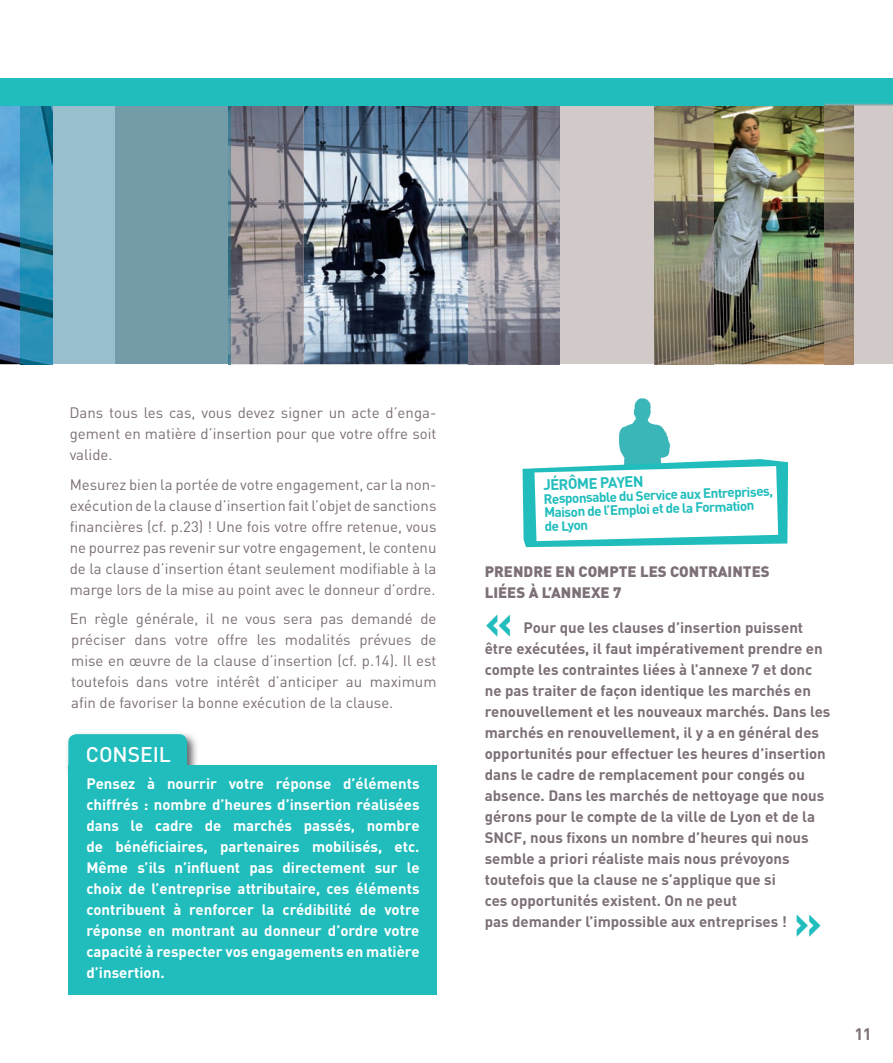
<style>
.page{position:relative;width:893px;height:1063px;background:#fff}
.page>*{position:absolute;margin:0;border:0;box-sizing:border-box;transform-origin:0 0}
.t1{font:700 45px "DIN";color:#21bdbd}
.t2{font:500 21px "DIN";color:#fff}
.t3{font:700 16.5px "DIN";color:#7c6f77}
.t4{font:15px/21px "DIN";color:#7c6f77;text-align:justify}
.t5{font:700 15px/21px "DIN";color:#7c6f77}
.t6{font:700 15px/21px "DIN";color:#fff;text-align:justify}
.t7{font:900 15px/21px "DIN";color:#7c6f77}
.t8{font:700 15px "DIN";color:#21bdbd}
.t9{font:700 13.5px/13.6px "DIN";color:#21bdbd}
</style>
<div class="page">
<img style="left:619px;top:398px;width:52px;height:61px">
<img style="left:0;top:105px;width:20px;height:259px">
<img style="left:714px;top:105px;width:111px;height:259px">
<img style="left:304px;top:105px;width:164px;height:259px">
<div style="left:560px;top:105px;width:94px;height:259px;background:#d2c9c9"></div>
<img style="left:654px;top:105px;width:60px;height:259px">
<img style="left:468px;top:105px;width:92px;height:259px">
<img style="left:230px;top:105px;width:74px;height:259px">
<div style="left:52px;top:105px;width:63px;height:259px;background:#99becd"></div>
<img style="left:20px;top:105px;width:32px;height:259px">
<div style="left:115px;top:105px;width:113px;height:259px;background:#749ca8"></div>
<img style="left:228px;top:105px;width:2px;height:259px">
<svg style="left:523px;top:459px;width:265px;height:88px"></svg>
<div style="left:0;top:78px;width:893px;height:27px;background:#21bdbd"></div>
<img style="left:67px;top:733px;width:130px;height:38px">
<div style="left:68px;top:734px;width:119px;height:40px;background:#21bdbd;border-radius:8px"></div>
<div style="left:68px;top:765px;width:368px;height:230px;background:#21bdbd"></div>
<div style="left:854px;top:105px;width:39px;height:259px;background:#d2c9c9"></div>
<img style="left:825px;top:105px;width:29px;height:259px">
<svg style="left:825px;top:104px;width:68px;height:1px"></svg>
<p class="t4" style="left:70px;top:402px;width:368px">Dans tous les cas, vous devez signer un acte d’enga&shy;gement en matière d’insertion pour que votre offre soit valide.</p>
<p class="t4" style="left:70px;top:474px;width:368px">Mesurez bien la portée de votre engagement, car la non&shy;exécution de la clause d’insertion fait l’objet de sanctions financières (cf. p.23) ! Une fois votre offre retenue, vous ne pourrez pas revenir sur votre engagement, le contenu de la clause d’insertion étant seulement modifiable à la marge lors de la mise au point avec le donneur d’ordre.</p>
<p class="t4" style="left:70px;top:608px;width:368px">En règle générale, il ne vous sera pas demandé de préciser dans votre offre les modalités prévues de mise en œuvre de la clause d’insertion (cf. p.14). Il est toutefois dans votre intérêt d’anticiper au maximum afin de favoriser la bonne exécution de la clause.</p>
<h2 class="t2" style="left:86px;top:741px;width:87px">CONSEIL</h2>
<p class="t6" style="left:86px;top:772px;width:335px">Pensez à nourrir votre réponse d’éléments chiffrés : nombre d’heures d’insertion réalisées dans le cadre de marchés passés, nombre de bénéficiaires, partenaires mobilisés, etc.<br>Même s’ils n’influent pas directement sur le choix de l’entreprise attributaire, ces éléments contribuent à renforcer la crédibilité de votre réponse en montrant au donneur d’ordre votre capacité à respecter vos engagements en matière d’insertion.</p>
<p class="t8" style="left:543px;top:475px;width:102px;rotate:-2deg">JÉRÔME PAYEN</p>
<p class="t9" style="left:543px;top:492px;width:231px;rotate:-2deg">Responsable du Service aux Entreprises,<br>Maison de l’Emploi et de la Formation<br>de Lyon</p>
<p class="t7" style="left:485px;top:560px;width:286px">PRENDRE EN COMPTE LES CONTRAINTES<br>LIÉES À L’ANNEXE 7</p>
<h1 class="t1" style="left:485px;top:592px;width:30px">«</h1>
<p class="t5" style="left:485px;top:617px;width:347px;text-indent:39px">Pour que les clauses d’insertion puissent être exécutées, il faut impérativement prendre en compte les contraintes liées à l’annexe 7 et donc ne pas traiter de façon identique les marchés en renouvellement et les nouveaux marchés. Dans les marchés en renouvellement, il y a en général des opportunités pour effectuer les heures d’insertion dans le cadre de remplacement pour congés ou absence. Dans les marchés de nettoyage que nous gérons pour le compte de la ville de Lyon et de la SNCF, nous fixons un nombre d’heures qui nous semble a priori réaliste mais nous prévoyons toutefois que la clause ne s’applique que si<br>ces opportunités existent. On ne peut<br>pas demander l’impossible aux entreprises !</p>
<h1 class="t1" style="left:794px;top:892px;width:30px">»</h1>
<p class="t3" style="left:854px;top:1024px;width:19px">11</p>
</div>
